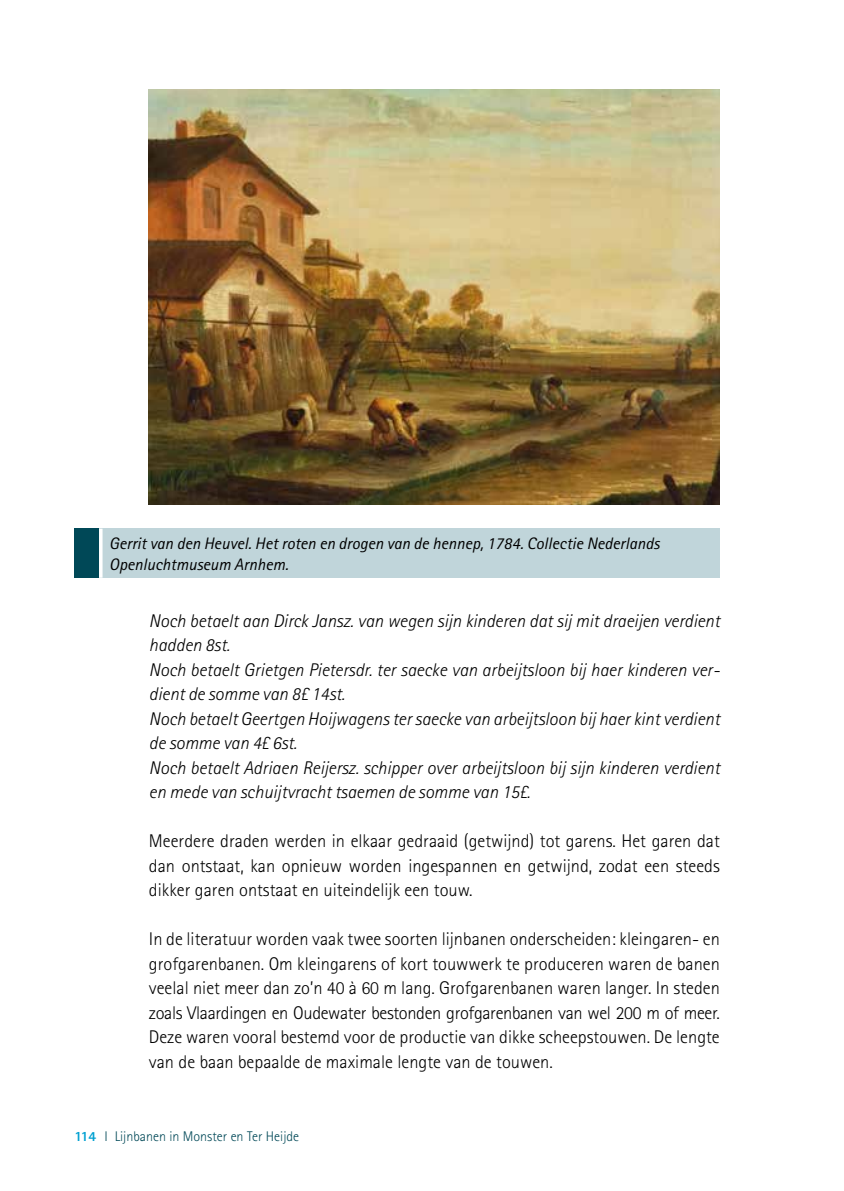
<style>
.page{position:relative;width:844px;height:1191px;background:#fff}
.page>*{position:absolute;margin:0;border:0;box-sizing:border-box;transform-origin:0 0}
.t1{font:300 18.38px/24.5px "Rotis Sans Serif";color:#000;text-align:justify}
.t2{font:italic 300 18.38px/24.5px "Rotis Sans Serif";color:#000}
.t3{font:italic 16.62px/21px "Rotis Sans Serif";color:#000}
.t4{font:300 14px "Rotis Sans Serif";color:#004857}
.s1{font-weight:800;color:#00a0d1}
</style>
<div class="page">
<img style="left:149px;top:89px;width:570px;height:415px">
<div style="left:74px;top:528px;width:645px;height:50px;background:#c0d5da"></div>
<div style="left:74px;top:528px;width:25px;height:50px;background:#004857"></div>
<hr style="left:99px;top:529px;width:3px;height:49px;background:#fff">
<p class="t3" style="left:109px;top:533px;width:552px">Gerrit van den Heuvel. Het roten en drogen van de hennep, 1784. Collectie Nederlands<br>Openluchtmuseum Arnhem.</p>
<p class="t2" style="left:149px;top:608px;width:572px">Noch betaelt aan Dirck Jansz. van wegen sijn kinderen dat sij mit draeijen verdient hadden 8st.<br>Noch betaelt Grietgen Pietersdr. ter saecke van arbeijtsloon bij haer kinderen ver&shy;dient de somme van 8£ 14st.<br>Noch betaelt Geertgen Hoijwagens ter saecke van arbeijtsloon bij haer kint verdient de somme van 4£ 6st.<br>Noch betaelt Adriaen Reijersz. schipper over arbeijtsloon bij sijn kinderen verdient en mede van schuijtvracht tsaemen de somme van 15£.</p>
<p class="t1" style="left:149px;top:829px;width:572px">Meerdere draden werden in elkaar gedraaid (getwijnd) tot garens. Het garen dat dan ontstaat, kan opnieuw worden ingespannen en getwijnd, zodat een steeds dikker garen ontstaat en uiteindelijk een touw.</p>
<p class="t1" style="left:149px;top:927px;width:572px">In de literatuur worden vaak twee soorten lijnbanen onderscheiden: kleingaren- en grofgarenbanen. Om kleingarens of kort touwwerk te produceren waren de banen veelal niet meer dan zo’n 40 à 60 m lang. Grofgarenbanen waren langer. In steden zoals Vlaardingen en Oudewater bestonden grofgarenbanen van wel 200 m of meer.<br>Deze waren vooral bestemd voor de productie van dikke scheepstouwen. De lengte van de baan bepaalde de maximale lengte van de touwen.</p>
<p class="t4" style="left:74px;top:1128px;width:226px"><span class="s1">114</span> I Lijnbanen in Monster en Ter Heijde</p>
</div>
